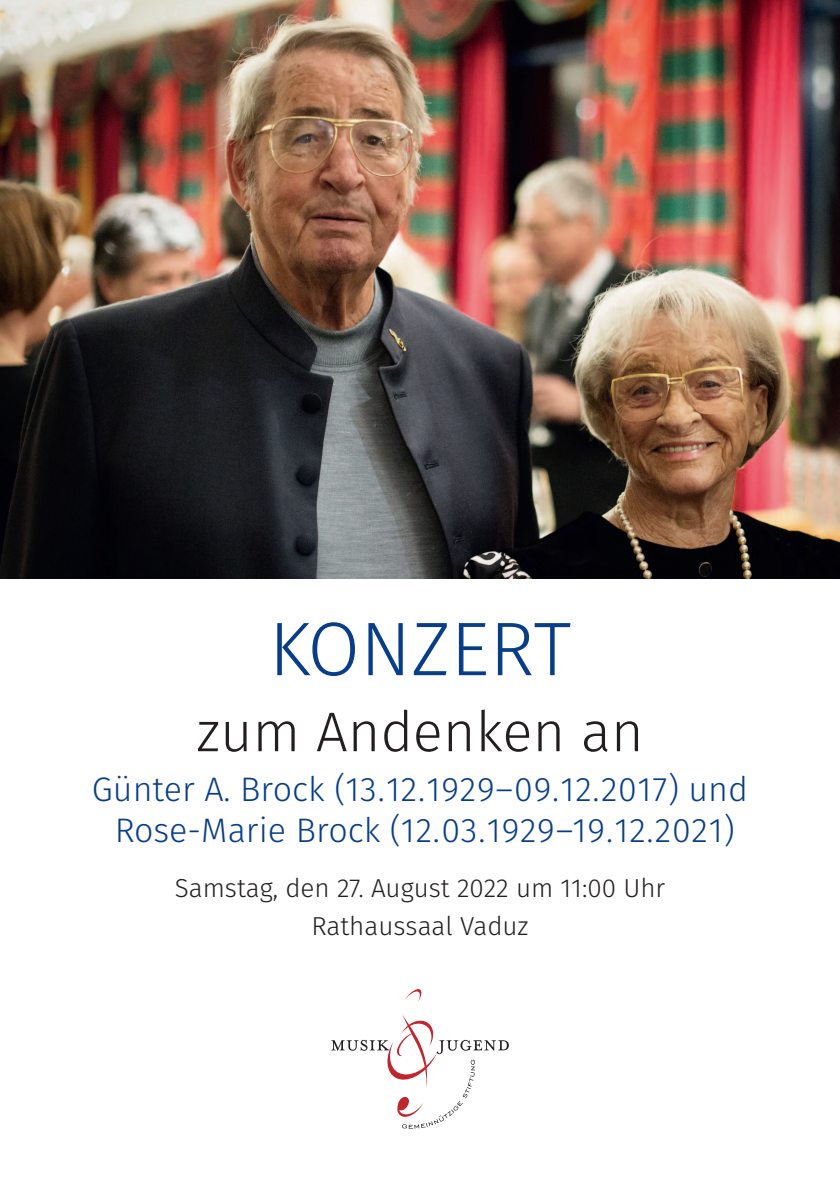
<style>
.page{position:relative;width:840px;height:1191px;background:#fff}
.page>*{position:absolute;margin:0;border:0;box-sizing:border-box;transform-origin:0 0}
.t1{font:300 76px "Fira Sans";color:#083e89}
.t2{font:300 56px "Fira Sans";color:#231f20}
.t3{font:300 34px/40.8px "Fira Sans";color:#083e89;text-align:center}
.t4{font:300 26px/38px "Fira Sans";color:#231f20;text-align:center}
</style>
<div class="page">
<img style="left:0;top:0;width:839px;height:578px">
<svg style="left:331px;top:989px;width:177px;height:139px"></svg>
<h1 class="t1" style="left:269px;top:619px;width:304px">KONZERT</h1>
<h2 class="t2" style="left:196px;top:709px;width:448px">zum Andenken an</h2>
<p class="t3" style="left:92px;top:771px;width:657px">Günter A. Brock (13.12.1929–09.12.2017) und<br>Rose-Marie Brock (12.03.1929–19.12.2021)</p>
<p class="t4" style="left:175px;top:871px;width:491px">Samstag, den 27. August 2022 um 11:00 Uhr<br>Rathaussaal Vaduz</p>
</div>
